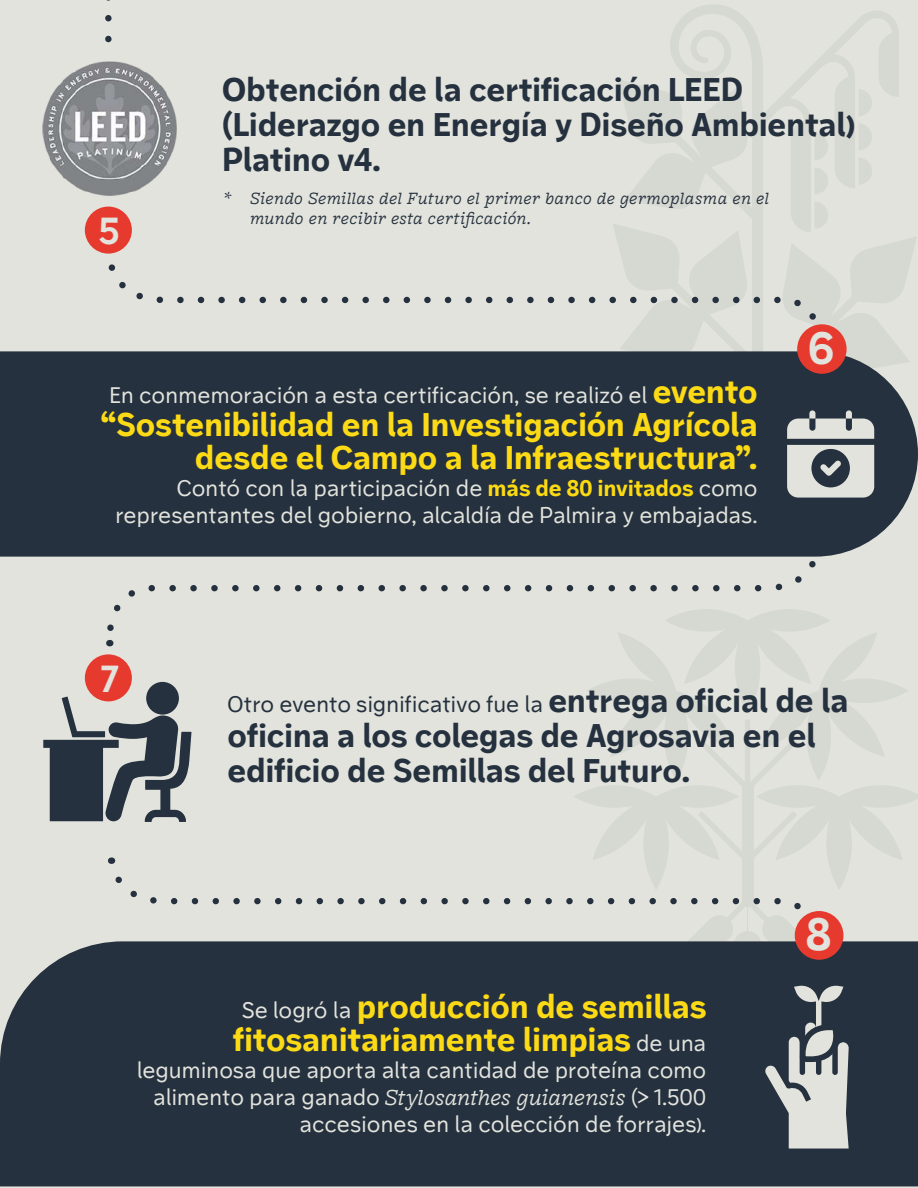
<style>
.page{position:relative;width:918px;height:1188px;background:#e2e3dc}
.page>*{position:absolute;margin:0;border:0;box-sizing:border-box;transform-origin:0 0}
.t1{font:700 45px "Lazydog";color:#e2e3dc}
.t2{font:700 37.65px "Lazydog";color:#e2e3dc}
.t3{font:700 32.85px/35.1px "Lazydog";letter-spacing:-.01em;color:#25313e}
.t4{font:700 32.85px/33px "Lazydog";letter-spacing:-.01em;color:#fcda15;text-align:right}
.t5{font:22.5px/27px "Lazydog";letter-spacing:-.01em;color:#e2e3dc;text-align:right}
.t6{font:22.5px/27px "Lazydog";letter-spacing:-.01em;color:#e2e3dd;text-align:right}
.t7{font:22.5px "Lazydog";letter-spacing:-.01em;color:#25313e}
.t8{font:italic 18px/19.5px "Freight Macro Pro";letter-spacing:.015em;color:#25313e}
.s1{font-weight:700;font-size:32.85px;color:#fcda15}
.s2{font-weight:700;color:#fbda12}
.s3{font-weight:700;font-size:32.85px}
.s4{font-weight:400;font-size:22.5px;color:#e2e3dd}
.s5{font-family:"Freight Macro Pro";font-style:italic;font-size:24px}
</style>
<div class="page">
<div style="left:85px;top:654px;width:47px;height:47px;background:#e73a2f;border-radius:50%"></div>
<div style="left:0;top:942px;width:918px;height:244px;background:#25313e"></div>
<div style="left:0;top:351px;width:918px;height:206px;background:#25313e"></div>
<svg style="left:108px;top:264px;width:504px;height:40px"></svg>
<svg style="left:612px;top:5px;width:305px;height:399px"></svg>
<svg style="left:103px;top:555px;width:718px;height:85px"></svg>
<svg style="left:110px;top:876px;width:463px;height:76px"></svg>
<div style="left:797px;top:324px;width:50px;height:50px;background:#e73a2f;border-radius:50%"></div>
<svg style="left:105px;top:0;width:7px;height:43px"></svg>
<img style="left:42px;top:61px;width:135px;height:135px">
<div style="left:146px;top:682px;width:33px;height:33px;background:#25313e;border-radius:50%"></div>
<svg style="left:43px;top:697px;width:148px;height:125px"></svg>
<svg style="left:787px;top:410px;width:87px;height:88px"></svg>
<svg style="left:573px;top:609px;width:345px;height:540px"></svg>
<div style="left:85px;top:207px;width:47px;height:47px;background:#e73a2f;border-radius:50%"></div>
<h2 class="t2" style="left:99px;top:210px;width:22px">5</h2>
<h3 class="t3" style="left:222px;top:72px;width:635px">Obtención de la certificación LEED (Liderazgo en Energía y Diseño Ambiental)<br>Platino v4.</h3>
<p class="t8" style="left:250px;top:188px;width:521px;text-indent:-27px">* Siendo Semillas del Futuro el primer banco de germoplasma en el mundo en recibir esta certificación.</p>
<h1 class="t1" style="left:808px;top:323px;width:27px">6</h1>
<p class="t5" style="left:109px;top:382px;width:650px">En conmemoración a esta certificación, se realizó el <span class="s1">evento</span></p>
<h3 class="t4" style="left:101px;top:408px;width:659px">“Sostenibilidad en la Investigación Agrícola desde el Campo a la Infraestructura”.</h3>
<p class="t5" style="left:115px;top:475px;width:644px">Contó con la participación de <span class="s2">más de 80 invitados</span> como representantes del gobierno, alcaldía de Palmira y embajadas.</p>
<h2 class="t2" style="left:101px;top:657px;width:19px">7</h2>
<p class="t7" style="left:228px;top:692px;width:622px">Otro evento significativo fue la <span class="s3">entrega oficial de la</span></p>
<h3 class="t3" style="left:228px;top:718px;width:590px">oficina a los colegas de Agrosavia en el edificio de Semillas del Futuro.</h3>
<h3 class="t4" style="left:233px;top:990px;width:475px;text-align:left"><span class="s4">Se logró la</span> producción de semillas fitosanitariamente limpias <span class="s4">de una</span></h3>
<p class="t6" style="left:137px;top:1057px;width:571px">leguminosa que aporta alta cantidad de proteína como alimento para ganado <span class="s5">Stylosanthes guianensis</span> (&gt; 1.500 accesiones en la colección de forrajes).</p>
<h1 class="t1" style="left:806px;top:909px;width:26px">8</h1>
</div>
